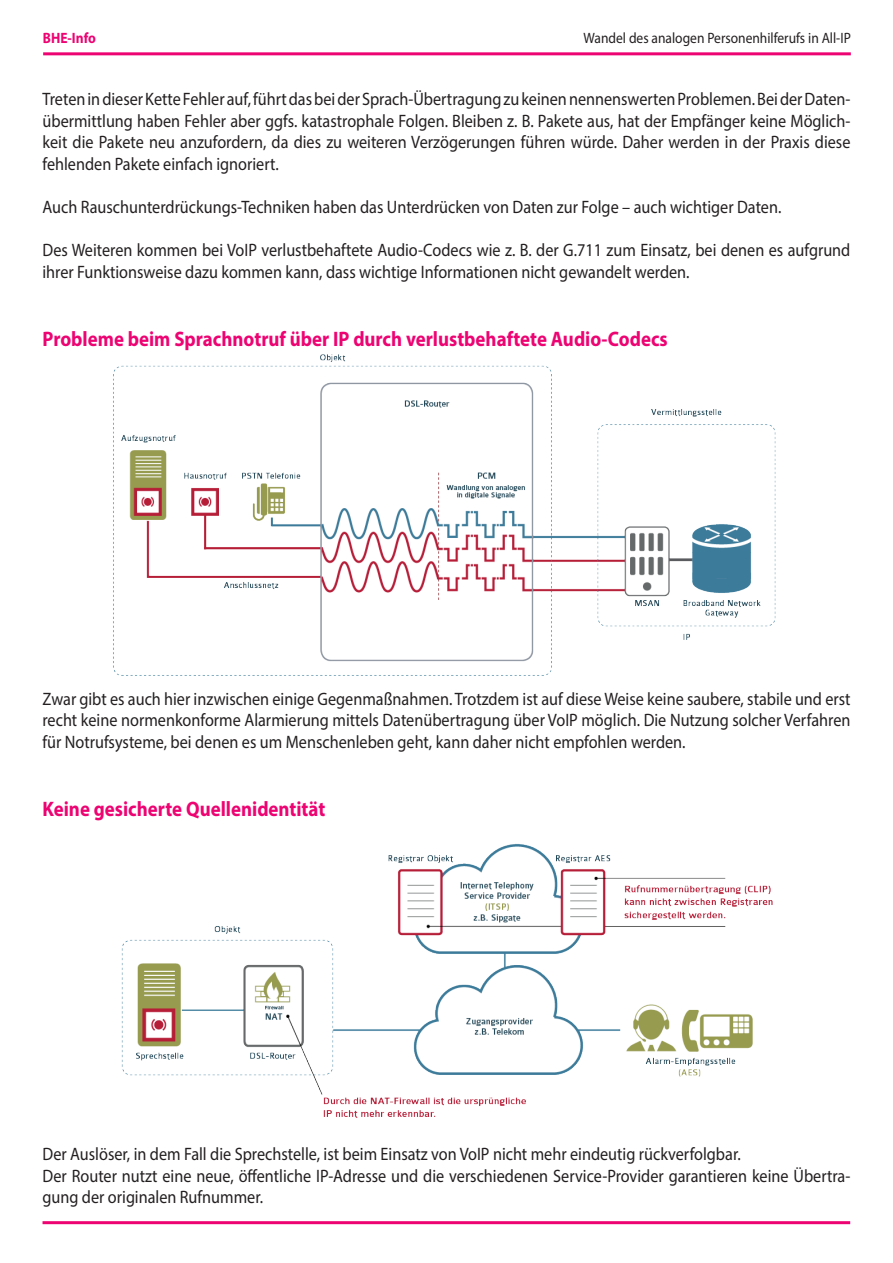
<style>
.page{position:relative;width:893px;height:1263px;background:#fff}
.page>*{position:absolute;margin:0;border:0;box-sizing:border-box;transform-origin:0 0}
.t1{font:700 21px "Myriad Pro";color:#ed0372;scale:.9 1}
.t2{font:18px/21.6px "Myriad Pro";color:#231f20;text-align:justify;scale:.9 1}
.t3{font:15px "Myriad Pro";color:#231f20;scale:.9 1}
.t4{font:700 15px "Myriad Pro";color:#ed0372;scale:.9 1}
</style>
<div class="page">
<hr style="left:43px;top:1221px;width:807px;height:3px;background:#ed0372">
<img style="left:113px;top:354px;width:663px;height:321px">
<img style="left:121px;top:844px;width:652px;height:274px">
<hr style="left:43px;top:52px;width:808px;height:3px;background:#ed0372">
<p class="t4" style="left:43px;top:28px;width:60px">BHE-Info</p>
<p class="t3" style="left:584px;top:28px;width:298px">Wandel des analogen Personenhilferufs in All-IP</p>
<p class="t2" style="left:43px;top:88px;width:899px">Treten in dieser Kette Fehler auf, führt das bei der Sprach-Übertragung zu keinen nennenswerten Problemen. Bei der Daten&shy;übermittlung haben Fehler aber ggfs. katastrophale Folgen. Bleiben z. B. Pakete aus, hat der Empfänger keine Möglich&shy;keit die Pakete neu anzufordern, da dies zu weiteren Verzögerungen führen würde. Daher werden in der Praxis diese fehlenden Pakete einfach ignoriert.</p>
<p class="t2" style="left:43px;top:196px;width:822px">Auch Rauschunterdrückungs-Techniken haben das Unterdrücken von Daten zur Folge – auch wichtiger Daten.</p>
<p class="t2" style="left:43px;top:239px;width:899px">Des Weiteren kommen bei VoIP verlustbehaftete Audio-Codecs wie z. B. der G.711 zum Einsatz, bei denen es aufgrund ihrer Funktionsweise dazu kommen kann, dass wichtige Informationen nicht gewandelt werden.</p>
<p class="t1" style="left:43px;top:325px;width:696px">Probleme beim Sprachnotruf über IP durch verlustbehaftete Audio-Codecs</p>
<p class="t2" style="left:43px;top:687px;width:899px">Zwar gibt es auch hier inzwischen einige Gegenmaßnahmen. Trotzdem ist auf diese Weise keine saubere, stabile und erst recht keine normenkonforme Alarmierung mittels Datenübertragung über VoIP möglich. Die Nutzung solcher Verfahren für Notrufsysteme, bei denen es um Menschenleben geht, kann daher nicht empfohlen werden.</p>
<p class="t1" style="left:43px;top:795px;width:316px">Keine gesicherte Quellenidentität</p>
<p class="t2" style="left:43px;top:1143px;width:899px;text-align:left">Der Auslöser, in dem Fall die Sprechstelle, ist beim Einsatz von VoIP nicht mehr eindeutig rückverfolgbar.<br>Der Router nutzt eine neue, öffentliche IP-Adresse und die verschiedenen Service-Provider garantieren keine Übertra&shy;gung der originalen Rufnummer.</p>
</div>
